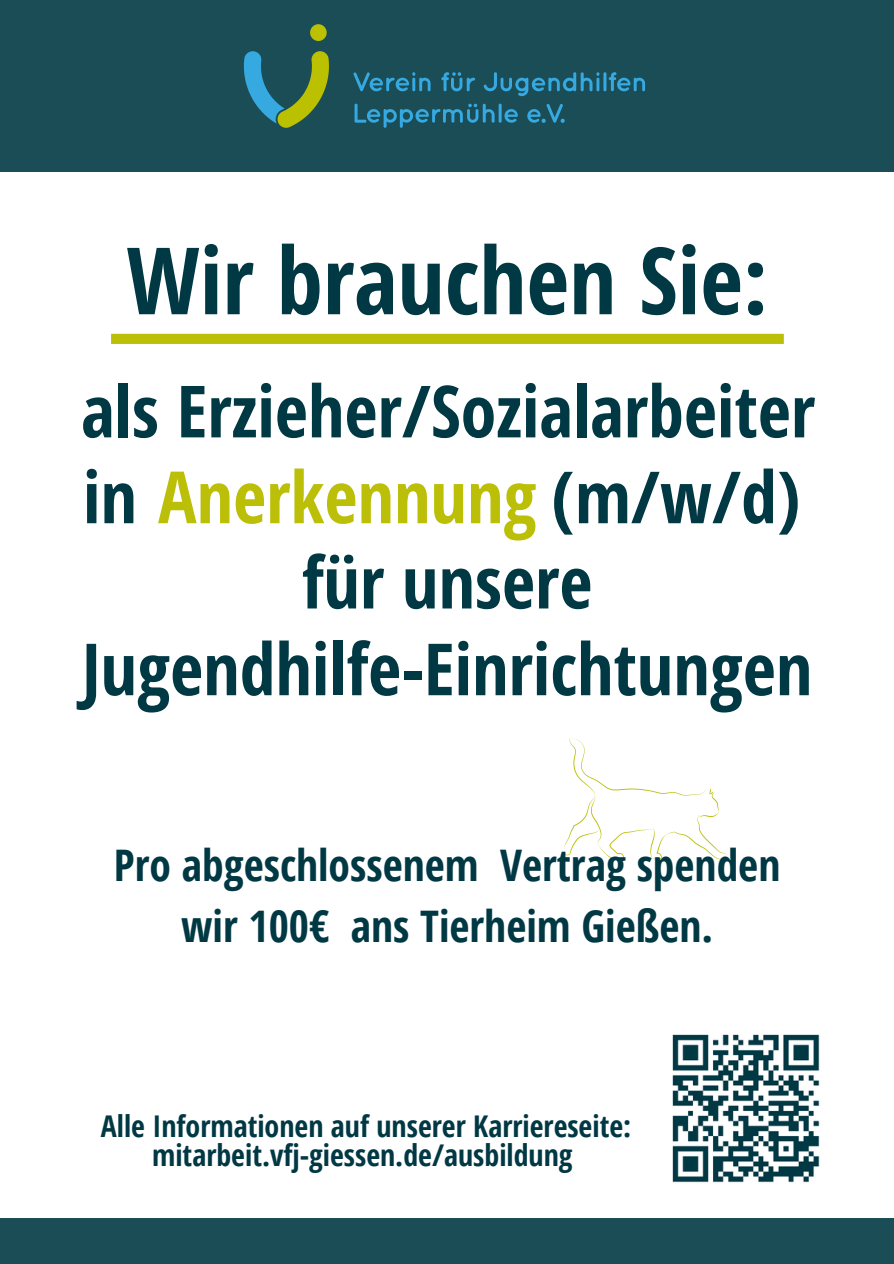
<style>
.page{position:relative;width:894px;height:1264px;background:#fff}
.page>*{position:absolute;margin:0;border:0;box-sizing:border-box;transform-origin:0 0}
.t1{font:700 92.85px "Open Sans Condensed";color:#003844}
.t2{font:700 72px/85.9px "Open Sans Condensed";color:#003844;text-align:center}
.t3{font:700 43.5px/60.8px "Open Sans Condensed";color:#003844;text-align:center}
.t4{font:700 30px/29.2px "Open Sans Condensed";color:#003844;text-align:center}
.s1{color:#bbbf08}
</style>
<div class="page">
<div style="left:0;top:0;width:893px;height:171px;background:#1b4d57"></div>
<svg style="left:354px;top:104px;width:210px;height:24px"></svg>
<svg style="left:353px;top:72px;width:292px;height:24px"></svg>
<svg style="left:310px;top:24px;width:16px;height:17px"></svg>
<svg style="left:244px;top:51px;width:85px;height:77px"></svg>
<div style="left:111px;top:334px;width:672px;height:10px;background:#bbbf08"></div>
<div style="left:0;top:1217px;width:893px;height:46px;background:#1b4d57"></div>
<img style="left:672px;top:1034px;width:148px;height:149px">
<svg style="left:564px;top:738px;width:162px;height:121px"></svg>
<p class="t1" style="left:126px;top:215px;width:643px">Wir brauchen Sie:</p>
<p class="t2" style="left:81px;top:366px;width:735px">als Erzieher/Sozialarbeiter in <span class="s1">Anerkennung</span> (m/w/d) für unsere<br>Jugendhilfe-Einrichtungen</p>
<p class="t3" style="left:114px;top:834px;width:667px">Pro abgeschlossenem Vertrag spenden wir 100€ ans Tierheim Gießen.</p>
<p class="t4" style="left:101px;top:1110px;width:531px">Alle Informationen auf unserer Karriereseite: mitarbeit.vfj-giessen.de/ausbildung</p>
</div>
